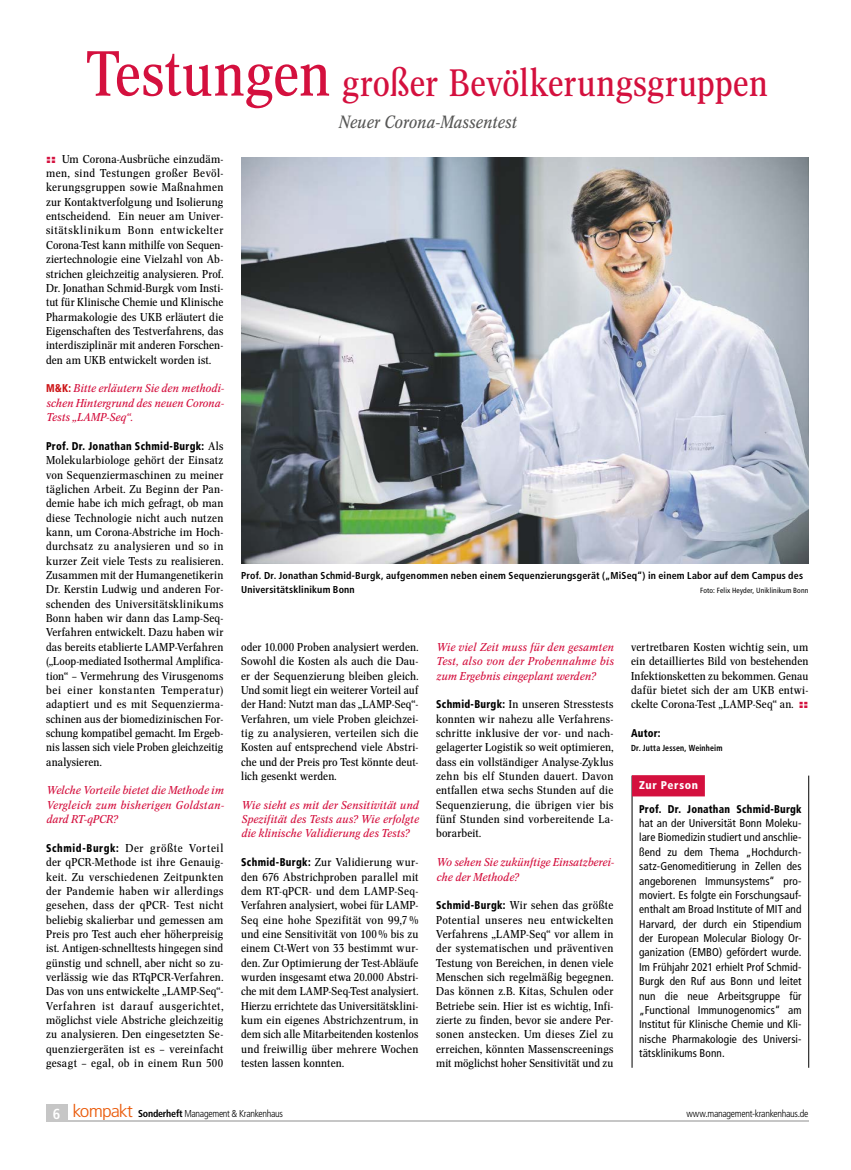
<style>
.page{position:relative;width:851px;height:1170px;background:#fff}
.page>*{position:absolute;margin:0;border:0;box-sizing:border-box;transform-origin:0 0}
.t1{font:37.5px "Concorde Nova";letter-spacing:.005em;color:#d4103e}
.t2{font:italic 17.5px "Concorde Nova";letter-spacing:.02em;color:#575756}
.t3{font:11.25px/14.4px "Concorde Nova";letter-spacing:.015em;color:#000;text-align:justify;scale:1.07 1}
.t4{font:condensed 11.25px/14.4px "Frutiger LT Com";letter-spacing:.01em;color:#000;text-align:justify}
.t5{font:italic 11.25px/14.4px "Concorde Nova";letter-spacing:.02em;color:#d4103e;text-align:justify;scale:1.07 1}
.t6{font:900 condensed 11.25px/23.5px "Frutiger LT Std";letter-spacing:.025em;color:#000;scale:.9 1}
.t7{font:700 condensed 10px/14.4px "Frutiger LT Std";letter-spacing:.02em;color:#000}
.t8{font:300 condensed 10px "Frutiger LT Std";letter-spacing:-.03em;color:#000}
.t9{font:700 condensed 8.75px "Frutiger LT Std";letter-spacing:.025em;color:#000;scale:.9 1}
.t10{font:condensed 7.5px "Frutiger LT Std";letter-spacing:.02em;color:#000}
.s1{font-size:62.5px}
.s2{font-family:"Helvetica Neue LT Std";font-weight:900;font-stretch:expanded;color:#d4103e}
.s3{font-family:"Frutiger LT Std";font-weight:900;font-style:normal;font-stretch:condensed;color:#cd1719}
.s4{font-family:"Concorde Nova";font-weight:400;font-stretch:normal}
.s5{font-family:"Frutiger LT Std";font-weight:900;font-stretch:condensed}
.s6{font-family:"Frutiger LT Com";color:#fff}
.s7{color:#fff}
.s8{font-weight:700;font-size:14.5px;color:#fff}
.s9{font-size:17.5px;color:#ea5b0b}
.s10{font-weight:700}
</style>
<div class="page">
<div style="left:46px;top:1104px;width:21px;height:17px;background:#c6c6c6"></div>
<hr style="left:46px;top:1120px;width:762px;height:1px;background:#c6c6c6">
<img style="left:241px;top:157px;width:567px;height:406px">
<hr style="left:808px;top:775px;width:1px;height:292px;background:#000">
<hr style="left:631px;top:775px;width:1px;height:292px;background:#000">
<div style="left:632px;top:775px;width:72px;height:21px;background:#d4103e"></div>
<h1 class="t1" style="left:87px;top:61px;width:682px"><span class="s1">Testungen</span> großer Bevölkerungsgruppen</h1>
<h2 class="t2" style="left:338px;top:111px;width:179px">Neuer Corona-Massentest</h2>
<p class="t3" style="left:46px;top:152px;width:167px"><span class="s2">::</span> Um Corona-Ausbrüche einzudäm&shy;men, sind Testungen großer Bevöl&shy;kerungsgruppen sowie Maßnahmen zur Kontaktverfolgung und Isolierung entscheidend. Ein neuer am Univer&shy;sitätsklinikum Bonn entwickelter Corona-Test kann mithilfe von Sequen&shy;ziertechnologie eine Vielzahl von Ab&shy;strichen gleichzeitig analysieren. Prof.<br>Dr. Jonathan Schmid-Burgk vom Insti&shy;tut für Klinische Chemie und Klinische Pharmakologie des UKB erläutert die Eigenschaften des Testverfahrens, das interdisziplinär mit anderen Forschen&shy;den am UKB entwickelt worden ist.</p>
<p class="t5" style="left:46px;top:381px;width:168px"><span class="s3">M&amp;K:</span> Bitte erläutern Sie den methodi&shy;schen Hintergrund des neuen Corona-Tests „LAMP-Seq“.</p>
<p class="t6" style="left:46px;top:434px;width:198px">Prof. Dr. Jonathan Schmid-Burgk: <span class="s4">Als</span></p>
<p class="t3" style="left:46px;top:453px;width:167px">Molekularbiologe gehört der Einsatz von Sequenziermaschinen zu meiner täglichen Arbeit. Zu Beginn der Pan&shy;demie habe ich mich gefragt, ob man diese Technologie nicht auch nutzen kann, um Corona-Abstriche im Hoch&shy;durchsatz zu analysieren und so in kurzer Zeit viele Tests zu realisieren.<br>Zusammen mit der Humangenetikerin Dr. Kerstin Ludwig und anderen For&shy;schenden des Universitätsklinikums Bonn haben wir dann das Lamp-Seq-Verfahren entwickelt. Dazu haben wir das bereits etablierte LAMP-Verfahren („Loop-mediated Isothermal Amplifica&shy;tion“ – Vermehrung des Virusgenoms bei einer konstanten Temperatur) adaptiert und es mit Sequenzierma&shy;schinen aus der biomedizinischen For&shy;schung kompatibel gemacht. Im Ergeb&shy;nis lassen sich viele Proben gleichzeitig analysieren.</p>
<p class="t5" style="left:46px;top:783px;width:168px">Welche Vorteile bietet die Methode im Vergleich zum bisherigen Goldstan&shy;dard RT-qPCR?</p>
<p class="t3" style="left:46px;top:840px;width:167px"><span class="s5">Schmid-Burgk:</span> Der größte Vorteil der qPCR-Methode ist ihre Genauig&shy;keit. Zu verschiedenen Zeitpunkten der Pandemie haben wir allerdings gesehen, dass der qPCR- Test nicht beliebig skalierbar und gemessen am Preis pro Test auch eher höherpreisig ist. Antigen-schnelltests hingegen sind günstig und schnell, aber nicht so zu&shy;verlässig wie das RTqPCR-Verfahren.<br>Das von uns entwickelte „LAMP-Seq“- Verfahren ist darauf ausgerichtet, möglichst viele Abstriche gleichzeitig zu analysieren. Den eingesetzten Se&shy;quenziergeräten ist es – vereinfacht gesagt – egal, ob in einem Run 500</p>
<p class="t7" style="left:241px;top:568px;width:563px">Prof. Dr. Jonathan Schmid-Burgk, aufgenommen neben einem Sequenzierungsgerät („MiSeq“) in einem Labor auf dem Campus des<br>Universitätsklinikum Bonn</p>
<p class="t10" style="left:700px;top:586px;width:110px">Foto: Felix Heyder, Uniklinikum Bonn</p>
<p class="t3" style="left:241px;top:639px;width:167px">oder 10.000 Proben analysiert werden.<br>Sowohl die Kosten als auch die Dau&shy;er der Sequenzierung bleiben gleich.<br>Und somit liegt ein weiterer Vorteil auf der Hand: Nutzt man das „LAMP-Seq“- Verfahren, um viele Proben gleichzei&shy;tig zu analysieren, verteilen sich die Kosten auf entsprechend viele Abstri&shy;che und der Preis pro Test könnte deut&shy;lich gesenkt werden.</p>
<p class="t5" style="left:241px;top:797px;width:167px">Wie sieht es mit der Sensitivität und Spezifität des Tests aus? Wie erfolgte die klinische Validierung des Tests?</p>
<p class="t3" style="left:241px;top:855px;width:167px"><span class="s5">Schmid-Burgk:</span> Zur Validierung wur&shy;den 676 Abstrichproben parallel mit dem RT-qPCR- und dem LAMP-Seq-Verfahren analysiert, wobei für LAMP-Seq eine hohe Spezifität von 99,7 % und eine Sensitivität von 100% bis zu einem Ct-Wert von 33 bestimmt wur&shy;den. Zur Optimierung der Test-Abläufe wurden insgesamt etwa 20.000 Abstri&shy;che mit dem LAMP-Seq-Test analysiert.<br>Hierzu errichtete das Universitätsklini&shy;kum ein eigenes Abstrichzentrum, in dem sich alle Mitarbeitenden kostenlos und freiwillig über mehrere Wochen testen lassen konnten.</p>
<p class="t3" style="left:631px;top:639px;width:167px">vertretbaren Kosten wichtig sein, um ein detailliertes Bild von bestehenden Infektionsketten zu bekommen. Genau dafür bietet sich der am UKB entwi&shy;ckelte Corona-Test „LAMP-Seq“ an. <span class="s2">::</span></p>
<p class="t6" style="left:631px;top:721px;width:34px">Autor:</p>
<p class="t9" style="left:631px;top:743px;width:103px">Dr. Jutta Jessen, Weinheim</p>
<p class="t5" style="left:436px;top:639px;width:167px">Wie viel Zeit muss für den gesamten Test, also von der Probennahme bis zum Ergebnis eingeplant werden?</p>
<p class="t3" style="left:436px;top:697px;width:167px"><span class="s5">Schmid-Burgk:</span> In unseren Stresstests konnten wir nahezu alle Verfahrens&shy;schritte inklusive der vor- und nach&shy;gelagerter Logistik so weit optimieren, dass ein vollständiger Analyse-Zyklus zehn bis elf Stunden dauert. Davon entfallen etwa sechs Stunden auf die Sequenzierung, die übrigen vier bis fünf Stunden sind vorbereitende La&shy;borarbeit.</p>
<p class="t5" style="left:436px;top:855px;width:168px">Wo sehen Sie zukünftige Einsatzberei&shy;che der Methode?</p>
<p class="t3" style="left:436px;top:898px;width:167px"><span class="s5">Schmid-Burgk:</span> Wir sehen das größte Potential unseres neu entwickelten Verfahrens „LAMP-Seq“ vor allem in der systematischen und präventiven Testung von Bereichen, in denen viele Menschen sich regelmäßig begegnen.<br>Das können z.B. Kitas, Schulen oder Betriebe sein. Hier ist es wichtig, Infi&shy;zierte zu finden, bevor sie andere Per&shy;sonen anstecken. Um dieses Ziel zu erreichen, könnten Massenscreenings mit möglichst hoher Sensitivität und zu</p>
<p class="t6" style="left:639px;top:773px;width:182px"><span class="s6">Zur</span> <span class="s7">Person<br></span>Prof. Dr. Jonathan Schmid-Burgk</p>
<p class="t4" style="left:639px;top:815px;width:164px">hat an der Universität Bonn Moleku&shy;lare Biomedizin studiert und anschlie&shy;ßend zu dem Thema „Hochdurch&shy;satz-Genomeditierung in Zellen des angeborenen Immunsystems“ pro&shy;moviert. Es folgte ein Forschungsauf&shy;enthalt am Broad Institute of MIT and Harvard, der durch ein Stipendium der European Molecular Biology Or&shy;ganization (EMBO) gefördert wurde.<br>Im Frühjahr 2021 erhielt Prof Schmid-Burgk den Ruf aus Bonn und leitet nun die neue Arbeitsgruppe für „Functional Immunogenomics“ am Institut für Klinische Chemie und Kli&shy;nische Pharmakologie des Universi&shy;tätsklinikums Bonn.</p>
<p class="t8" style="left:53px;top:1107px;width:232px"><span class="s8">6</span> <span class="s9">kompakt</span> <span class="s10">Sonderheft</span> Management &amp; Krankenhaus</p>
<p class="t8" style="left:686px;top:1107px;width:123px">www.management-krankenhaus.de</p>
</div>
